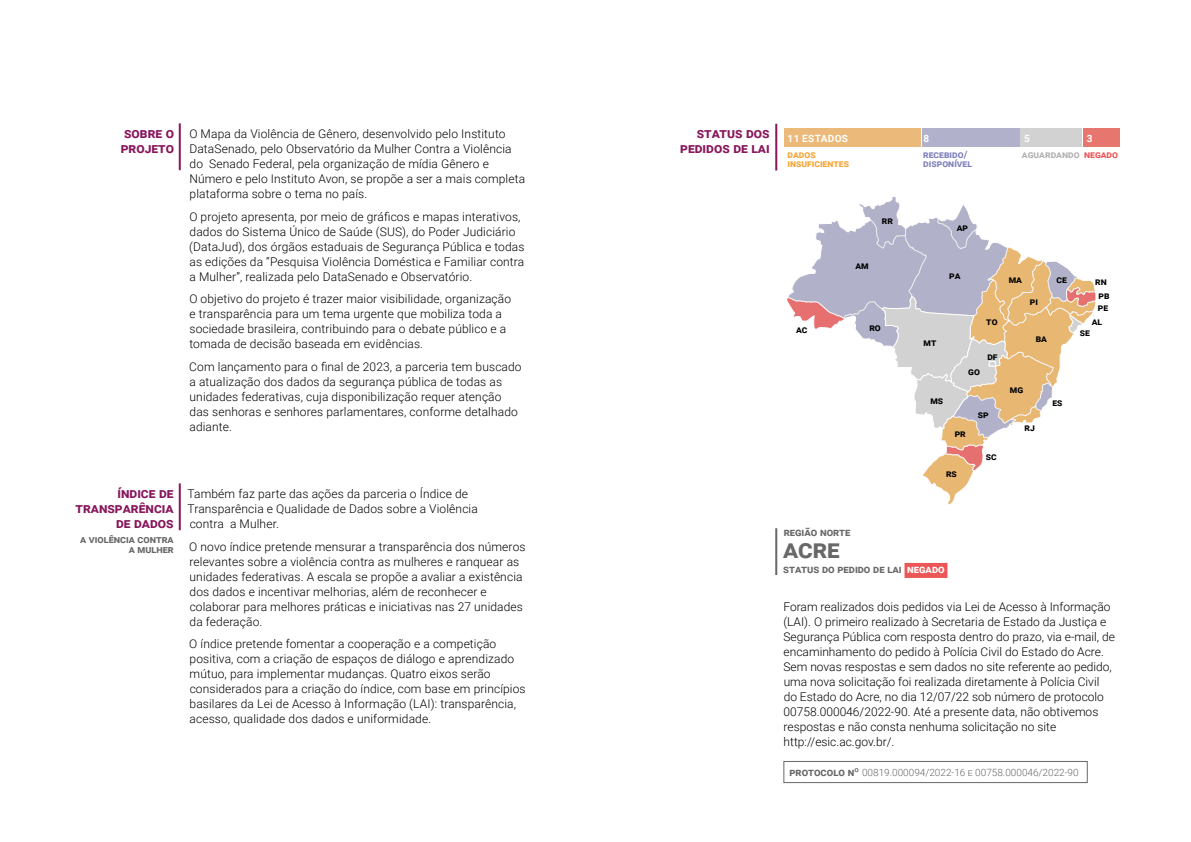
<style>
.page{position:relative;width:1191px;height:842px;background:#fff}
.page>*{position:absolute;margin:0;border:0;box-sizing:border-box;transform-origin:0 0}
.t1{font:700 26px "Roboto";color:#686868}
.t2{font:700 14px/15px "Roboto";color:#88175c;text-align:right}
.t3{font:300 12px/15px "Roboto";letter-spacing:.01em;color:#000}
.t4{font:700 11px "Roboto";color:#686868}
.t5{font:700 10.5px/10px "Roboto";color:#686868;text-align:right}
.t6{font:300 10px "Roboto";color:#686868}
.t7{font:700 10px/9px "Roboto";color:#8081bd}
.t8{font:700 10px/9px "Roboto";color:#f7a433}
.t9{font:700 10px "Roboto";color:#b3b2b2}
.t10{font:700 10px "Roboto";letter-spacing:.035em;color:#fff}
.t11{font:700 9.9px "Roboto";color:#000}
.s1{color:#eb5658}
.s2{color:#fff}
.s3{font-weight:700;font-size:11px}
</style>
<div class="page">
<hr style="left:775px;top:528px;width:2px;height:47px;background:#686868">
<div style="left:922px;top:129px;width:97px;height:18px;background:#b1b1cc"></div>
<div style="left:1020px;top:129px;width:62px;height:18px;background:#d2d2d3"></div>
<hr style="left:775px;top:124px;width:2px;height:47px;background:#88175c">
<svg style="left:787px;top:196px;width:309px;height:309px"></svg>
<div style="left:784px;top:129px;width:137px;height:18px;background:#ebb97a"></div>
<div style="left:1082px;top:129px;width:37px;height:18px;background:#e7766e"></div>
<hr style="left:179px;top:123px;width:2px;height:47px;background:#88175c">
<hr style="left:179px;top:483px;width:2px;height:47px;background:#88175c">
<div style="left:904px;top:563px;width:43px;height:15px;background:#eb5658"></div>
<div style="left:783px;top:761px;width:304px;height:22px;border:1px solid #686868"></div>
<p class="t2" style="left:121px;top:125px;width:55px;text-align:left">sobre o projeto</p>
<p class="t3" style="left:189px;top:126px;width:337px">O Mapa da Violência de Gênero, desenvolvido pelo Instituto DataSenado, pelo Observatório da Mulher Contra a Violência do Senado Federal, pela organização de mídia Gênero e Número e pelo Instituto Avon, se propõe a ser a mais completa plataforma sobre o tema no país.</p>
<p class="t3" style="left:189px;top:209px;width:337px">O projeto apresenta, por meio de gráficos e mapas interativos, dados do Sistema Único de Saúde (SUS), do Poder Judiciário (DataJud), dos órgãos estaduais de Segurança Pública e todas as edições da “Pesquisa Violência Doméstica e Familiar contra a Mulher”, realizada pelo DataSenado e Observatório.</p>
<p class="t3" style="left:189px;top:291px;width:323px">O objetivo do projeto é trazer maior visibilidade, organização e transparência para um tema urgente que mobiliza toda a sociedade brasileira, contribuindo para o debate público e a tomada de decisão baseada em evidências.</p>
<p class="t3" style="left:189px;top:359px;width:334px">Com lançamento para o final de 2023, a parceria tem buscado a atualização dos dados da segurança pública de todas as unidades federativas, cuja disponibilização requer atenção das senhoras e senhores parlamentares, conforme detalhado adiante.</p>
<p class="t2" style="left:75px;top:485px;width:100px">índice de transparência de dados</p>
<p class="t5" style="left:80px;top:534px;width:95px">a violência contra a mulher</p>
<p class="t3" style="left:188px;top:486px;width:292px">Também faz parte das ações da parceria o Índice de<br>Transparência e Qualidade de Dados sobre a Violência contra a Mulher.</p>
<p class="t3" style="left:189px;top:539px;width:338px">O novo índice pretende mensurar a transparência dos números relevantes sobre a violência contra as mulheres e ranquear as unidades federativas. A escala se propõe a avaliar a existência dos dados e incentivar melhorias, além de reconhecer e colaborar para melhores práticas e iniciativas nas 27 unidades da federação.</p>
<p class="t3" style="left:189px;top:636px;width:338px">O índice pretende fomentar a cooperação e a competição positiva, com a criação de espaços de diálogo e aprendizado mútuo, para implementar mudanças. Quatro eixos serão considerados para a criação do índice, com base em princípios basilares da Lei de Acesso à Informação (LAI): transparência, acesso, qualidade dos dados e uniformidade.</p>
<p class="t2" style="left:680px;top:125px;width:91px">status dos pedidos de lai</p>
<p class="t10" style="left:787px;top:131px;width:62px">11 ESTADOS</p>
<p class="t8" style="left:787px;top:150px;width:63px">dados insuficientes</p>
<p class="t10" style="left:923px;top:131px;width:7px">8</p>
<p class="t10" style="left:1086px;top:131px;width:7px">3</p>
<p class="t7" style="left:923px;top:150px;width:50px">recebido/ disponível</p>
<p class="t10" style="left:1024px;top:131px;width:7px">5</p>
<p class="t9" style="left:1022px;top:148px;width:98px">aguardando <span class="s1">negado</span></p>
<p class="t11" style="left:796px;top:323px;width:13px">ac</p>
<p class="t11" style="left:882px;top:214px;width:13px">rr</p>
<p class="t11" style="left:855px;top:258px;width:15px">am</p>
<p class="t11" style="left:869px;top:320px;width:13px">ro</p>
<p class="t11" style="left:956px;top:220px;width:13px">ap</p>
<p class="t11" style="left:949px;top:268px;width:13px">pa</p>
<p class="t11" style="left:923px;top:336px;width:14px">mt</p>
<p class="t11" style="left:930px;top:394px;width:14px">ms</p>
<p class="t11" style="left:986px;top:314px;width:13px">to</p>
<p class="t11" style="left:968px;top:364px;width:13px">go</p>
<p class="t11" style="left:987px;top:349px;width:12px">df</p>
<p class="t11" style="left:954px;top:426px;width:13px">pr</p>
<p class="t11" style="left:946px;top:466px;width:12px">rs</p>
<p class="t11" style="left:977px;top:407px;width:12px">sp</p>
<p class="t11" style="left:986px;top:450px;width:12px">sc</p>
<p class="t11" style="left:1008px;top:272px;width:15px">ma</p>
<p class="t11" style="left:1030px;top:294px;width:10px">pi</p>
<p class="t11" style="left:1056px;top:272px;width:12px">ce</p>
<p class="t11" style="left:1035px;top:332px;width:13px">ba</p>
<p class="t11" style="left:1010px;top:382px;width:15px">mg</p>
<p class="t11" style="left:1024px;top:421px;width:12px">rj</p>
<p class="t11" style="left:1052px;top:395px;width:12px">es</p>
<p class="t11" style="left:1095px;top:274px;width:13px">rn</p>
<p class="t11" style="left:1098px;top:289px;width:13px">pb</p>
<p class="t11" style="left:1097px;top:300px;width:12px">pe</p>
<p class="t11" style="left:1091px;top:315px;width:12px">al</p>
<p class="t11" style="left:1079px;top:325px;width:12px">se</p>
<p class="t4" style="left:783px;top:524px;width:68px">região norte</p>
<h1 class="t1" style="left:783px;top:531px;width:58px">acre</h1>
<p class="t4" style="left:783px;top:562px;width:163px">status do pedido de lai <span class="s2">negado</span></p>
<p class="t3" style="left:783px;top:599px;width:333px">Foram realizados dois pedidos via Lei de Acesso à Informação (LAI). O primeiro realizado à Secretaria de Estado da Justiça e Segurança Pública com resposta dentro do prazo, via e-mail, de encaminhamento do pedido à Polícia Civil do Estado do Acre.<br>Sem novas respostas e sem dados no site referente ao pedido, uma nova solicitação foi realizada diretamente à Polícia Civil do Estado do Acre, no dia 12/07/22 sob número de protocolo 00758.000046/2022-90. Até a presente data, não obtivemos respostas e não consta nenhuma solicitação no site http://esic.ac.gov.br/.</p>
<p class="t6" style="left:789px;top:765px;width:291px"><span class="s3">protocolo nº</span> 00819.000094/2022-16 e 00758.000046/2022-90</p>
</div>
